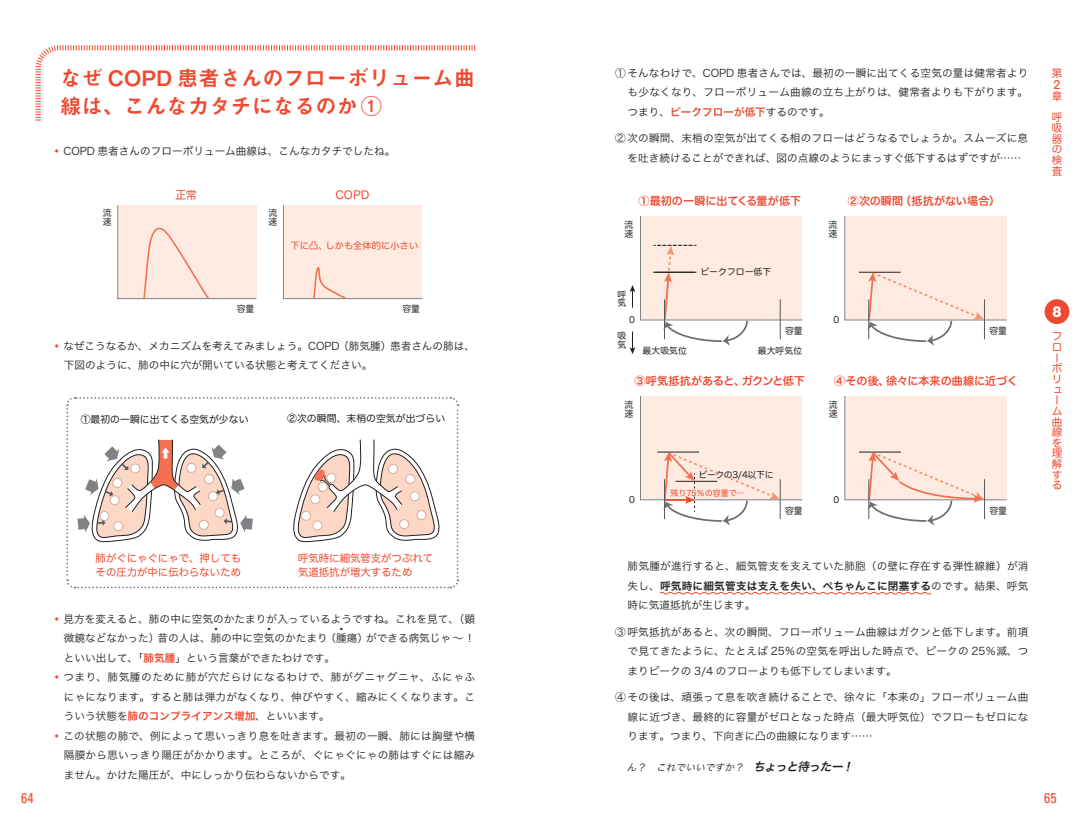
<style>
.page{position:relative;width:1078px;height:833px;background:#fff}
.page>*{position:absolute;margin:0;border:0;box-sizing:border-box;transform-origin:0 0}
.t1{font:21.25px/28.4px "Midashi Go Pro MB31";color:#ef4930}
.t2{font:700 15px "AG Book Rounded";color:#fff}
.t3{font:condensed 14.12px "Univers";color:#ef4930}
.t4{font:12.75px "AG Book Rounded";color:#ef4930}
.t5{font:11.12px "Hira Maru Std N W6";color:#ef4930}
.t6{font:11.12px "Hira Maru Pro W4";letter-spacing:.005em;color:#ef4930}
.t7{font:10.62px/19.5px "Hira Kaku Pro W3";letter-spacing:.005em;color:#231f20;text-align:justify}
.t8{font:10.62px "Hira Kaku Pro W3";letter-spacing:.05em;color:#231f20}
.t9{font:10.62px "Hira Kaku Pro W6";letter-spacing:.02em;color:#231f20}
.t10{font:10.62px/10.6px "Hira Maru Pro W4";color:#ef4930}
.t11{font:10.38px/14.1px "Hira Maru Pro W4";color:#ef4930}
.t12{font:9.88px "Hira Maru Pro W4";color:#231f20}
.t13{font:italic 9.75px "Hira Kaku Pro W3";color:#231f20}
.t14{font:9.25px "Hira Maru Pro W4";color:#ef4930}
.t15{font:8.88px/8.9px "Hira Maru Pro W4";color:#231f20}
.t16{font:8.88px "Hira Maru Pro W4";letter-spacing:-.035em;color:#231f20}
.t17{font:8.75px/8.8px "Hira Maru Pro W4";color:#231f20}
.t18{font:8px "Hira Maru Pro W4";color:#ef4930}
.t19{font:5.38px "Kenten Generic";color:#231f20}
.s1{color:#ef4930}
.s2{font-family:"Hira Kaku Pro W6";color:#ef4930}
.s3{font-family:"Hira Kaku Pro W3"}
.s4{font-family:"Hira Kaku Pro W6";font-size:11.75px}
</style>
<div class="page">
<div style="left:1044px;top:299px;width:25px;height:25px;background:#ef4930;border-radius:50%"></div>
<svg style="left:35px;top:45px;width:440px;height:76px"></svg>
<div style="left:117px;top:205px;width:140px;height:95px;background:#fdebe1"></div>
<div style="left:283px;top:205px;width:139px;height:95px;background:#fdebe1"></div>
<svg style="left:66px;top:397px;width:393px;height:192px"></svg>
<svg style="left:659px;top:591px;width:272px;height:4px"></svg>
<svg style="left:629px;top:216px;width:174px;height:138px"></svg>
<svg style="left:844px;top:396px;width:163px;height:130px"></svg>
<svg style="left:844px;top:216px;width:163px;height:130px"></svg>
<svg style="left:640px;top:395px;width:163px;height:131px"></svg>
<h1 class="t1" style="left:60px;top:61px;width:416px">なぜ COPD 患者さんのフローボリューム曲線は、こんなカタチになるのか ①</h1>
<p class="t7" style="left:51px;top:140px;width:345px"><span class="s1">⿚</span>COPD 患者さんのフローボリューム曲線は、こんなカタチでしたね。</p>
<p class="t17" style="left:103px;top:207px;width:10px">流速</p>
<p class="t6" style="left:175px;top:185px;width:24px">正常</p>
<p class="t6" style="left:335px;top:185px;width:35px">COPD</p>
<p class="t17" style="left:268px;top:207px;width:10px">流速</p>
<p class="t14" style="left:290px;top:237px;width:129px">下に凸、しかも全体的に小さい</p>
<p class="t17" style="left:237px;top:303px;width:19px">容量</p>
<p class="t17" style="left:402px;top:303px;width:19px">容量</p>
<p class="t7" style="left:64px;top:335px;width:413px;text-indent:-12px"><span class="s1">⿚</span>なぜこうなるか、メカニズムを考えてみましょう。COPD（肺気腫）患者さんの肺は、下図のように、肺の中に穴が開いている状態と考えてください。</p>
<p class="t12" style="left:81px;top:410px;width:169px">①最初の一瞬に出てくる空気が少ない</p>
<p class="t12" style="left:287px;top:410px;width:159px">②次の瞬間、末梢の空気が出づらい</p>
<h3 class="t3" style="left:21px;top:789px;width:14px">64</h3>
<p class="t11" style="left:96px;top:550px;width:147px">肺がぐにゃぐにゃで、押してもその圧力が中に伝わらないため</p>
<p class="t11" style="left:298px;top:550px;width:137px">呼気時に細気管支がつぶれて気道抵抗が増大するため</p>
<p class="t7" style="left:51px;top:608px;width:425px;text-align:right"><span class="s1">⿚</span>見方を変えると、肺の中に空気のかたまりが入っているようですね。これを見て、（顕微鏡などなかった）昔の人は、肺の中に空気のかたまり（腫瘍）ができる病気じゃ〜！</p>
<p class="t19" style="left:213px;top:626px;width:7px">4</p>
<p class="t19" style="left:266px;top:626px;width:7px">4</p>
<p class="t19" style="left:339px;top:626px;width:7px">4</p>
<p class="t7" style="left:64px;top:647px;width:273px">といい出して、「<span class="s2">肺気腫</span>」という言葉ができたわけです。</p>
<p class="t8" style="left:51px;top:667px;width:425px"><span class="s1">⿚</span>つまり、肺気腫のために肺が穴だらけになるわけで、肺がグニャグニャ、ふにゃふ</p>
<p class="t7" style="left:64px;top:686px;width:412px">にゃになります。すると肺は弾力がなくなり、伸びやすく、縮みにくくなります。こ</p>
<p class="t7" style="left:64px;top:705px;width:267px">ういう状態を<span class="s2">肺のコンプライアンス増加</span>、といいます。</p>
<p class="t7" style="left:51px;top:725px;width:425px"><span class="s1">⿚</span>この状態の肺で、例によって思いっきり息を吐きます。最初の一瞬、肺には胸壁や横</p>
<p class="t7" style="left:64px;top:744px;width:413px">隔膜から思いっきり陽圧がかかります。ところが、ぐにゃぐにゃの肺はすぐには縮み</p>
<p class="t7" style="left:64px;top:764px;width:289px">ません。かけた陽圧が、中にしっかり伝わらないからです。</p>
<p class="t7" style="left:627px;top:62px;width:402px;text-indent:-12px">①そんなわけで、COPD 患者さんでは、最初の一瞬に出てくる空気の量は健常者よりも少なくなり、フローボリューム曲線の立ち上がりは、健常者よりも下がります。つまり、<span class="s2">ピークフローが低下</span>するのです。</p>
<p class="t7" style="left:615px;top:128px;width:414px;text-align:center">②次の瞬間、末梢の空気が出てくる相のフローはどうなるでしょうか。スムーズに息を吐き続けることができれば、図の点線のようにまっすぐ低下するはずですが……</p>
<p class="t5" style="left:638px;top:192px;width:164px">①最初の一瞬に出てくる量が低下</p>
<p class="t15" style="left:624px;top:220px;width:10px">流速</p>
<p class="t15" style="left:617px;top:289px;width:10px">呼気</p>
<p class="t15" style="left:617px;top:331px;width:10px">吸気</p>
<p class="t15" style="left:629px;top:315px;width:7px">0</p>
<p class="t15" style="left:700px;top:266px;width:72px">ピークフロー低下</p>
<p class="t15" style="left:784px;top:326px;width:19px">容量</p>
<p class="t15" style="left:642px;top:346px;width:46px">最大吸気位</p>
<p class="t15" style="left:757px;top:346px;width:46px">最大呼気位</p>
<p class="t5" style="left:634px;top:372px;width:172px">③呼気抵抗があると、ガクンと低下</p>
<p class="t15" style="left:624px;top:399px;width:10px">流速</p>
<p class="t15" style="left:629px;top:495px;width:7px">0</p>
<p class="t16" style="left:698px;top:466px;width:76px">ピークの3/4以下に</p>
<p class="t18" style="left:670px;top:485px;width:76px">残り75％の容量で…</p>
<p class="t15" style="left:784px;top:506px;width:19px">容量</p>
<p class="t15" style="left:828px;top:220px;width:10px">流速</p>
<p class="t5" style="left:847px;top:192px;width:154px">②次の瞬間（抵抗がない場合）</p>
<p class="t15" style="left:833px;top:315px;width:7px">0</p>
<p class="t15" style="left:989px;top:326px;width:19px">容量</p>
<p class="t5" style="left:833px;top:372px;width:185px">④その後、徐々に本来の曲線に近づく</p>
<p class="t15" style="left:828px;top:399px;width:10px">流速</p>
<p class="t15" style="left:833px;top:495px;width:7px">0</p>
<p class="t15" style="left:989px;top:506px;width:19px">容量</p>
<p class="t10" style="left:1051px;top:67px;width:12px">第</p>
<p class="t4" style="left:1053px;top:77px;width:8px">2</p>
<p class="t10" style="left:1051px;top:85px;width:12px;line-height:21.2px">章呼</p>
<p class="t10" style="left:1051px;top:122px;width:12px;text-align:justify">吸器の検査</p>
<h2 class="t2" style="left:1052px;top:303px;width:11px">8</h2>
<p class="t10" style="left:1051px;top:330px;width:12px">フローボリューム曲線を理解する</p>
<p class="t7" style="left:627px;top:555px;width:402px">肺気腫が進行すると、細気管支を支えていた肺胞（の壁に存在する弾性線維）が消</p>
<p class="t9" style="left:627px;top:576px;width:402px"><span class="s3">失し、</span>呼気時に細気管支は支えを失い、ぺちゃんこに閉塞する<span class="s3">のです。結果、呼気</span></p>
<p class="t7" style="left:627px;top:594px;width:129px">時に気道抵抗が生じます。</p>
<p class="t7" style="left:627px;top:621px;width:402px;text-indent:-12px">③呼気抵抗があると、次の瞬間、フローボリューム曲線はガクンと低下します。前項で見てきたように、たとえば 25％の空気を呼出した時点で、ピークの 25％減、つまりピークの 3/4 のフローよりも低下してしまいます。</p>
<p class="t7" style="left:627px;top:687px;width:402px;text-indent:-12px">④その後は、頑張って息を吹き続けることで、徐々に「本来の」フローボリューム曲線に近づき、最終的に容量がゼロとなった時点（最大呼気位）でフローもゼロになります。つまり、下向きに凸の曲線になります……</p>
<p class="t13" style="left:626px;top:758px;width:232px">ん？　これでいいですか？　<span class="s4">ちょっと待ったー！</span></p>
<h3 class="t3" style="left:1043px;top:789px;width:14px">65</h3>
</div>
